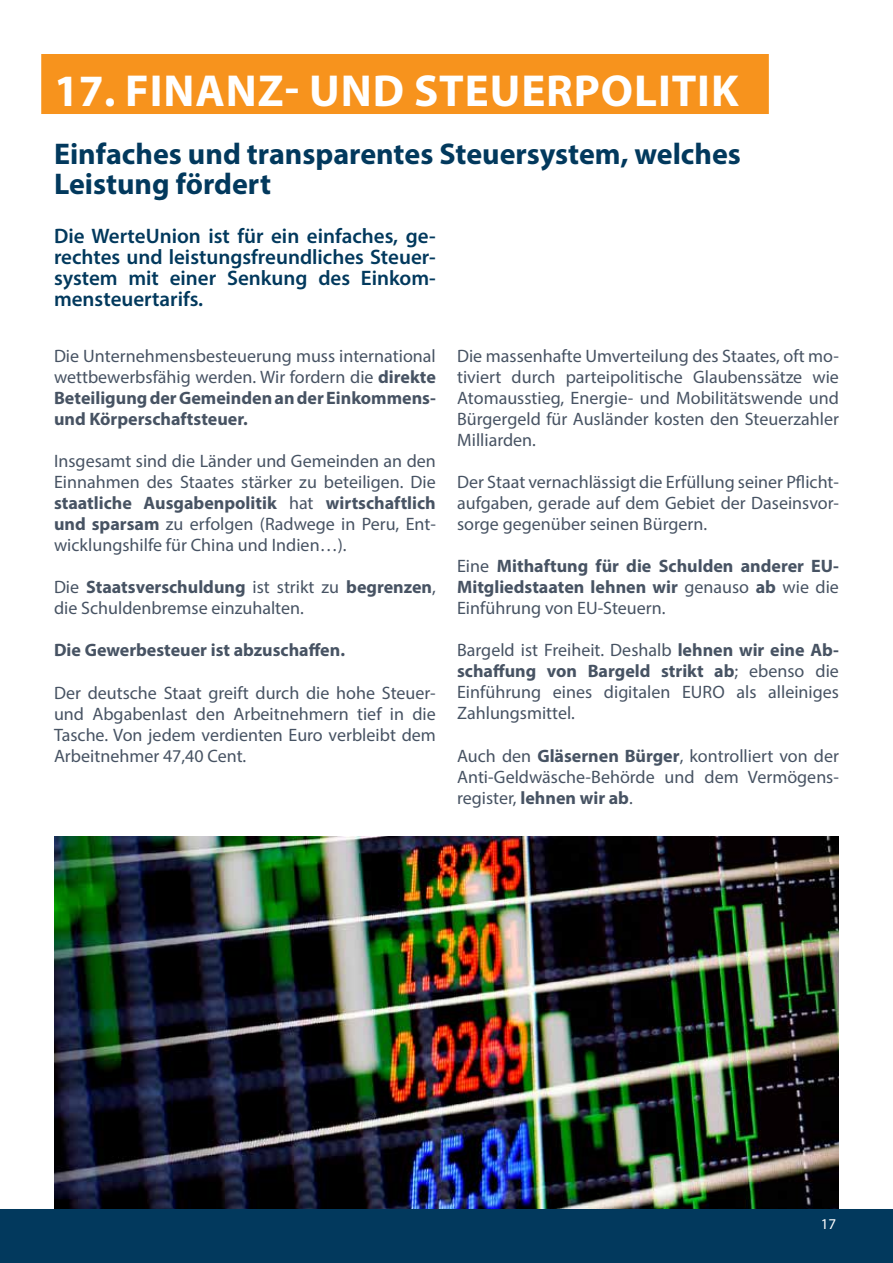
<style>
.page{position:relative;width:893px;height:1263px;background:#fff}
.page>*{position:absolute;margin:0;border:0;box-sizing:border-box;transform-origin:0 0}
.t1{font:700 45px "Myriad Pro";letter-spacing:.02em;color:#fff}
.t2{font:700 30px/30px "Myriad Pro";color:#02395d}
.t3{font:600 21px/21px "Myriad Pro";color:#02395d;text-align:justify}
.t4{font:18px/21px "Myriad Pro";color:#475363;text-align:justify}
.t5{font:700 18px/21px "Myriad Pro";color:#475363;text-align:justify}
.t6{font:15px "Myriad Pro";color:#fff}
.s1{font-weight:700}
.s2{font-weight:400}
</style>
<div class="page">
<img style="left:54px;top:837px;width:785px;height:372px">
<div style="left:1px;top:1210px;width:891px;height:52px;background:#02395d"></div>
<div style="left:0;top:1209px;width:893px;height:54px;border:2px solid #02395d"></div>
<div style="left:41px;top:54px;width:728px;height:60px;background:#f7931d"></div>
<h1 class="t1" style="left:54px;top:61px;width:686px">17. FINANZ- UND STEUERPOLITIK</h1>
<h2 class="t2" style="left:54px;top:138px;width:688px">Einfaches und transparentes Steuersystem, welches<br>Leistung fördert</h2>
<p class="t3" style="left:54px;top:225px;width:383px">Die WerteUnion ist für ein einfaches, ge&shy;rechtes und leistungsfreundliches Steuer&shy;system mit einer Senkung des Einkom&shy;mensteuertarifs.</p>
<p class="t4" style="left:54px;top:345px;width:383px">Die Unternehmensbesteuerung muss international wettbewerbsfähig werden. Wir fordern die <span class="s1">direkte Beteiligung der Gemeinden an der Einkommens&shy;und Körperschaftsteuer.</span></p>
<p class="t4" style="left:54px;top:450px;width:383px">Insgesamt sind die Länder und Gemeinden an den Einnahmen des Staates stärker zu beteiligen. Die <span class="s1">staatliche Ausgabenpolitik</span> hat <span class="s1">wirtschaftlich und sparsam</span> zu erfolgen (Radwege in Peru, Ent&shy;wicklungshilfe für China und Indien…).</p>
<p class="t4" style="left:54px;top:576px;width:383px">Die <span class="s1">Staatsverschuldung</span> ist strikt zu <span class="s1">begrenzen</span>, die Schuldenbremse einzuhalten.</p>
<p class="t5" style="left:54px;top:639px;width:293px">Die Gewerbesteuer ist abzuschaffen.</p>
<p class="t4" style="left:54px;top:682px;width:383px">Der deutsche Staat greift durch die hohe Steuer&shy;und Abgabenlast den Arbeitnehmern tief in die Tasche. Von jedem verdienten Euro verbleibt dem Arbeitnehmer 47,40 Cent.</p>
<p class="t4" style="left:457px;top:345px;width:383px">Die massenhafte Umverteilung des Staates, oft mo&shy;tiviert durch parteipolitische Glaubenssätze wie Atomausstieg, Energie- und Mobilitätswende und Bürgergeld für Ausländer kosten den Steuerzahler Milliarden.</p>
<p class="t4" style="left:457px;top:471px;width:383px">Der Staat vernachlässigt die Erfüllung seiner Pflicht&shy;aufgaben, gerade auf dem Gebiet der Daseinsvor&shy;sorge gegenüber seinen Bürgern.</p>
<p class="t5" style="left:457px;top:555px;width:383px"><span class="s2">Eine</span> Mithaftung für die Schulden anderer EU-Mitgliedstaaten lehnen wir <span class="s2">genauso</span> ab <span class="s2">wie die Einführung von EU-Steuern.</span></p>
<p class="t4" style="left:457px;top:639px;width:383px">Bargeld ist Freiheit. Deshalb <span class="s1">lehnen wir eine Ab&shy;schaffung von Bargeld strikt ab</span>; ebenso die Einführung eines digitalen EURO als alleiniges Zahlungsmittel.</p>
<p class="t4" style="left:457px;top:745px;width:383px">Auch den <span class="s1">Gläsernen Bürger</span>, kontrolliert von der Anti-Geldwäsche-Behörde und dem Vermögens&shy;register, <span class="s1">lehnen wir ab</span>.</p>
<p class="t6" style="left:821px;top:1214px;width:17px">17</p>
</div>
